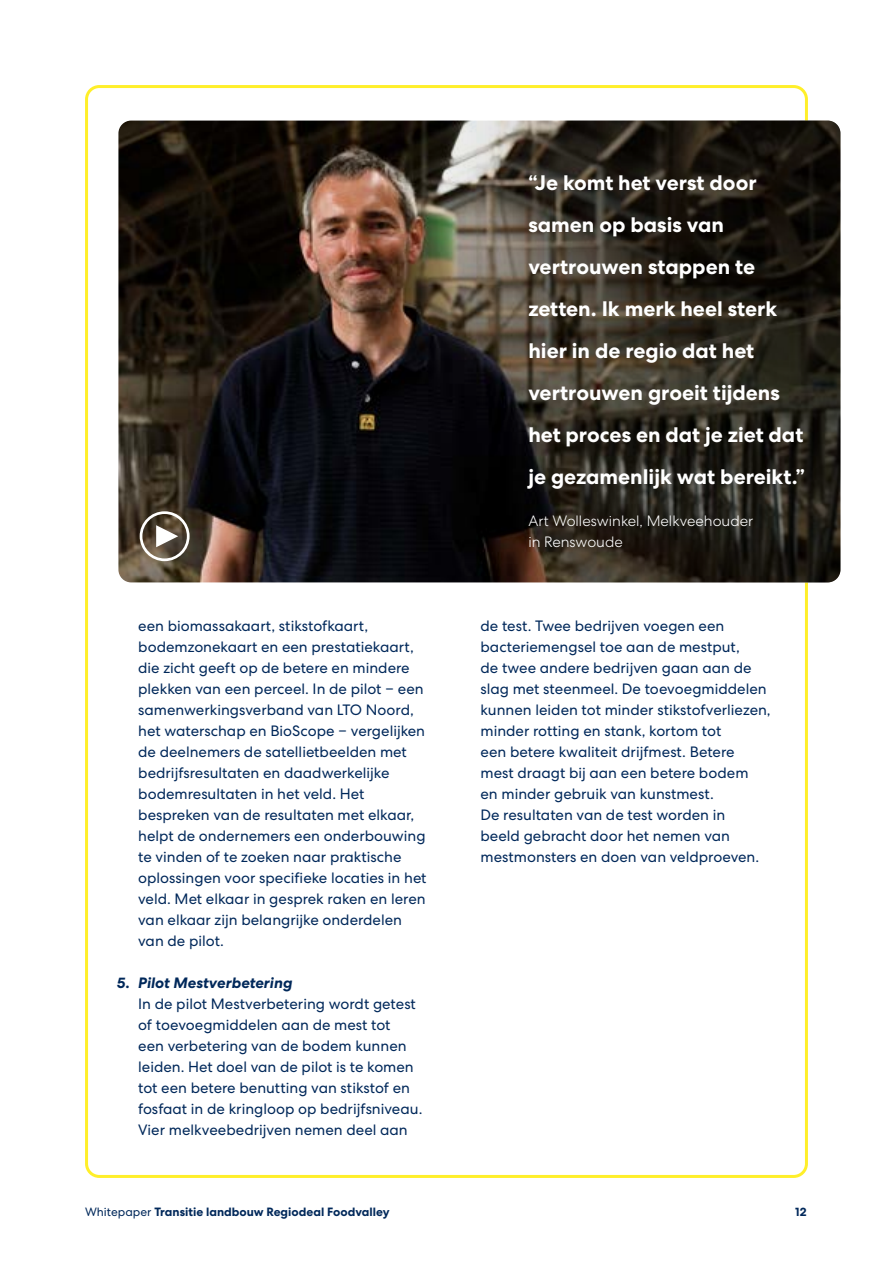
<style>
.page{position:relative;width:893px;height:1263px;background:#fff}
.page>*{position:absolute;margin:0;border:0;box-sizing:border-box;transform-origin:0 0}
.t1{font:700 21px/42px "Centra No 2";color:#fff}
.t2{font:15px/21px "Centra No 2";color:#00285a}
.t3{font:300 15px/21px "Centra No 2";color:#fff}
.t4{font:italic 700 15px "Centra No 2";color:#00285a}
.t5{font:700 12px "Centra No 2";color:#00285a}
.s1{font-weight:400}
</style>
<div class="page">
<img style="left:118px;top:121px;width:722px;height:461px">
<svg style="left:373px;top:121px;width:467px;height:461px;background:#2f2921"></svg>
<svg style="left:156px;top:525px;width:22px;height:22px"></svg>
<div style="left:140px;top:511px;width:50px;height:50px;border:3px solid #fff;border-radius:50%"></div>
<p class="t2" style="left:138px;top:615px;width:290px">een biomassakaart, stikstofkaart, bodemzonekaart en een prestatiekaart, die zicht geeft op de betere en mindere plekken van een perceel. In de pilot − een samenwerkingsverband van LTO Noord, het waterschap en BioScope − vergelijken de deelnemers de satellietbeelden met bedrijfsresultaten en daadwerkelijke bodemresultaten in het veld. Het bespreken van de resultaten met elkaar, helpt de ondernemers een onderbouwing te vinden of te zoeken naar praktische oplossingen voor specifieke locaties in het veld. Met elkaar in gesprek raken en leren van elkaar zijn belangrijke onderdelen van de pilot.</p>
<p class="t4" style="left:117px;top:974px;width:177px">5. Pilot Mestverbetering</p>
<p class="t2" style="left:138px;top:993px;width:286px">In de pilot Mestverbetering wordt getest of toevoegmiddelen aan de mest tot<br>een verbetering van de bodem kunnen leiden. Het doel van de pilot is te komen tot een betere benutting van stikstof en fosfaat in de kringloop op bedrijfsniveau.<br>Vier melkveebedrijven nemen deel aan</p>
<h1 class="t1" style="left:528px;top:162px;width:278px">“Je komt het verst door samen op basis van vertrouwen stappen te zetten. Ik merk heel sterk hier in de regio dat het vertrouwen groeit tijdens het proces en dat je ziet dat je gezamenlijk wat bereikt.”</h1>
<p class="t3" style="left:528px;top:510px;width:226px">Art Wolleswinkel, Melkveehouder in Renswoude</p>
<p class="t2" style="left:480px;top:615px;width:292px">de test. Twee bedrijven voegen een bacteriemengsel toe aan de mestput,<br>de twee andere bedrijven gaan aan de slag met steenmeel. De toevoegmiddelen kunnen leiden tot minder stikstofverliezen, minder rotting en stank, kortom tot<br>een betere kwaliteit drijfmest. Betere mest draagt bij aan een betere bodem<br>en minder gebruik van kunstmest.<br>De resultaten van de test worden in<br>beeld gebracht door het nemen van mestmonsters en doen van veldproeven.</p>
<p class="t5" style="left:85px;top:1205px;width:306px"><span class="s1">Whitepaper</span> Transitie landbouw Regiodeal Foodvalley</p>
<p class="t5" style="left:795px;top:1205px;width:13px">12</p>
</div>
